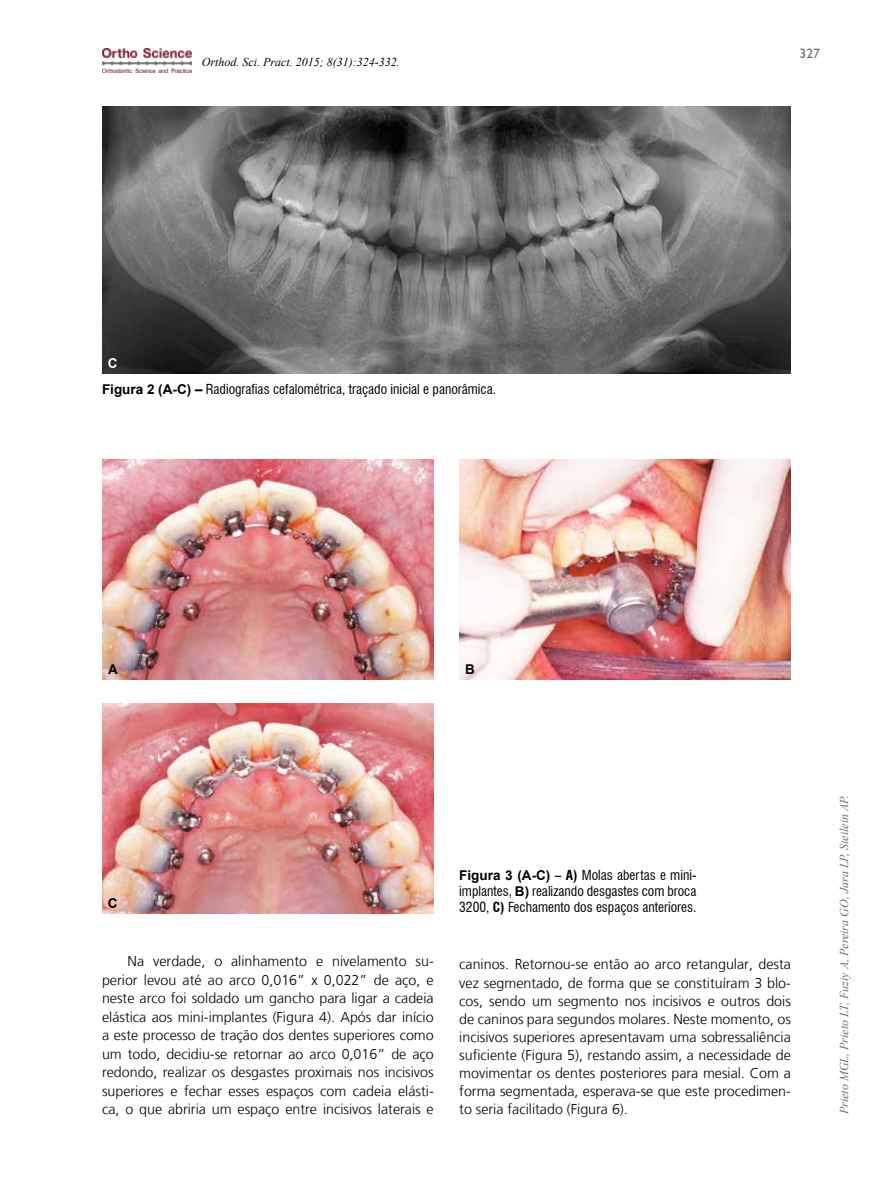
<style>
.page{position:relative;width:893px;height:1191px;background:#fff}
.page>*{position:absolute;margin:0;border:0;box-sizing:border-box;transform-origin:0 0}
.t1{font:300 14.25px/18.6px "Frutiger LT";color:#000;text-align:justify}
.t2{font:condensed 13.5px/16.2px "Swiss 721 BT";color:#000;text-align:justify}
.t3{font:13.5px "Humanist 521 BT";color:#6d6e71}
.t4{font:700 13.5px "Arial";color:#000}
.t5{font:700 13.5px "Arial";color:#fff}
.t6{font:italic 12px "Times New Roman";color:#6d6e71}
.t7{font:italic 12px "Times New Roman";color:#000}
.s1{font-family:"Arial";font-weight:700;font-stretch:normal}
.s2{font-weight:700}
</style>
<div class="page">
<img style="left:102px;top:48px;width:89px;height:24px">
<img style="left:102px;top:106px;width:689px;height:267px">
<img style="left:102px;top:459px;width:332px;height:220px">
<img style="left:459px;top:459px;width:332px;height:220px">
<img style="left:102px;top:703px;width:332px;height:210px">
<p class="t7" style="left:202px;top:53px;width:199px">Orthod. Sci. Pract. 2015; 8(31):324-332.</p>
<p class="t3" style="left:800px;top:45px;width:22px">327</p>
<p class="t5" style="left:108px;top:354px;width:11px">C</p>
<p class="t2" style="left:102px;top:381px;width:396px"><span class="s1">Figura 2 (a-c) –</span> Radiografias cefalométrica, traçado inicial e panorâmica.</p>
<p class="t4" style="left:108px;top:660px;width:11px">A</p>
<p class="t4" style="left:465px;top:660px;width:11px">B</p>
<p class="t4" style="left:108px;top:894px;width:11px">C</p>
<p class="t2" style="left:459px;top:867px;width:239px"><span class="s1">Figura 3 (A-C)</span> – <span class="s2">A)</span> Molas abertas e mini&shy;implantes, <span class="s1">B)</span> realizando desgastes com broca 3200, <span class="s2">C)</span> Fechamento dos espaços anteriores.</p>
<p class="t1" style="left:102px;top:952px;width:333px;text-indent:26px">Na verdade, o alinhamento e nivelamento su&shy;perior levou até ao arco 0,016” x 0,022” de aço, e neste arco foi soldado um gancho para ligar a cadeia elástica aos mini-implantes (Figura 4). Após dar início a este processo de tração dos dentes superiores como um todo, decidiu-se retornar ao arco 0,016” de aço redondo, realizar os desgastes proximais nos incisivos superiores e fechar esses espaços com cadeia elásti&shy;ca, o que abriria um espaço entre incisivos laterais e</p>
<p class="t1" style="left:459px;top:955px;width:333px;line-height:18.1px">caninos. Retornou-se então ao arco retangular, desta vez segmentado, de forma que se constituíram 3 blo&shy;cos, sendo um segmento nos incisivos e outros dois de caninos para segundos molares. Neste momento, os incisivos superiores apresentavam uma sobressaliência suficiente (Figura 5), restando assim, a necessidade de movimentar os dentes posteriores para mesial. Com a forma segmentada, esperava-se que este procedimen&shy;to seria facilitado (Figura 6).</p>
<p class="t6" style="left:836px;top:1114px;width:321px;rotate:-90deg">Prieto MGL, Prieto LT, Fuziy A, Pereira GO, Jara LP, Steilein AP.</p>
</div>
